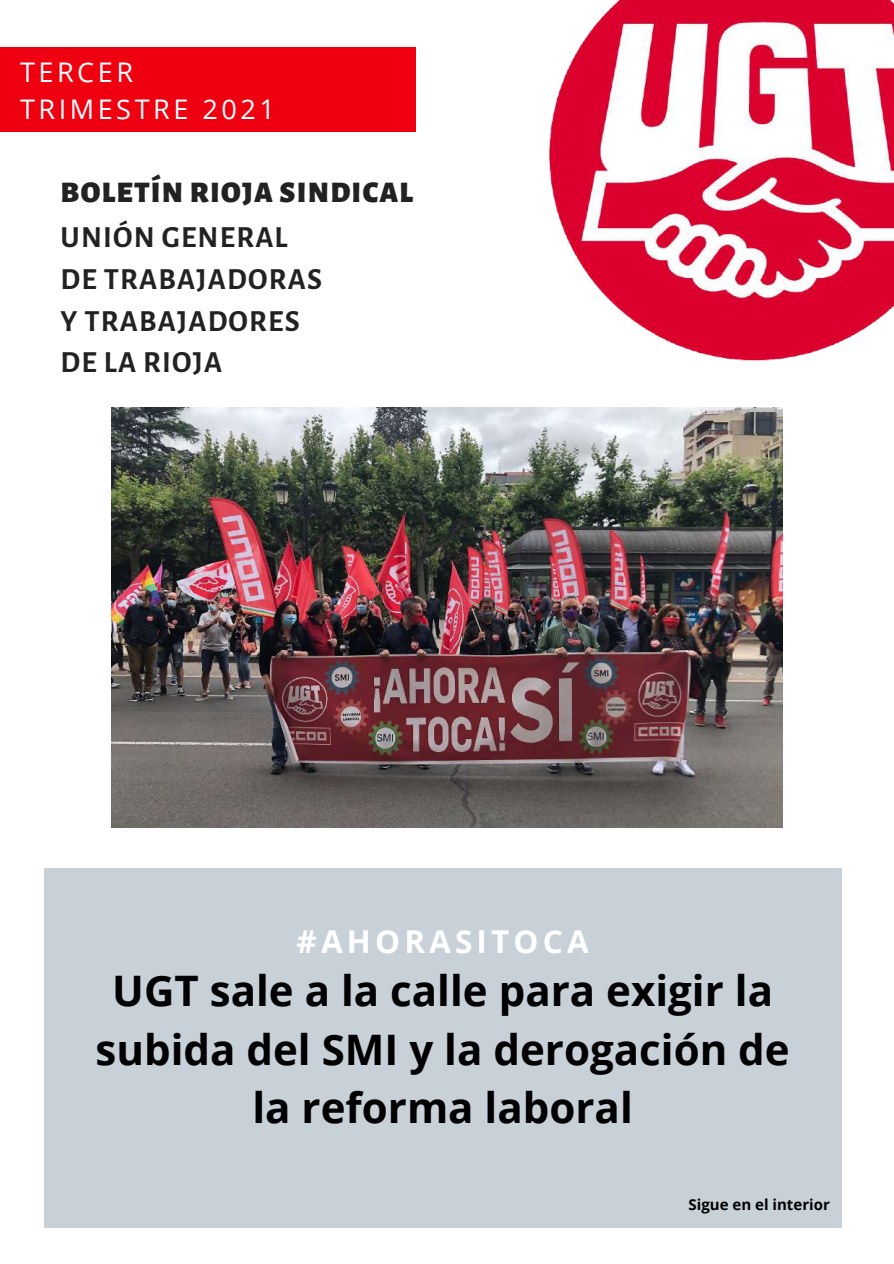
<style>
.page{position:relative;width:894px;height:1264px;background:#fff}
.page>*{position:absolute;margin:0;border:0;box-sizing:border-box;transform-origin:0 0}
.t1{font:700 42px/58.5px "Open Sans";color:#000;text-align:center}
.t2{font:700 31.5px "Open Sans";letter-spacing:.13em;color:#fff}
.t3{font:700 30.15px/41.7px "Alegreya Sans SC";letter-spacing:.04em;color:#222}
.t4{font:900 30.15px "Alegreya Sans";letter-spacing:.04em;color:#222}
.t5{font:27px/37.2px "Open Sans";letter-spacing:.13em;color:#fff}
.t6{font:700 15px "Open Sans";color:#000}
</style>
<div class="page">
<div style="left:0;top:47px;width:415px;height:84px;background:#ef0011"></div>
<img style="left:549px;top:0;width:344px;height:360px">
<div style="left:44px;top:868px;width:797px;height:359px;background:#c8d0d8"></div>
<img style="left:112px;top:408px;width:670px;height:419px">
<p class="t5" style="left:20px;top:52px;width:256px">TERCER<br>TRIMESTRE 2021</p>
<p class="t4" style="left:61px;top:178px;width:354px">BOLETÍN RIOJA SINDICAL</p>
<p class="t3" style="left:61px;top:217px;width:263px">UNIÓN GENERAL<br>DE TRABAJADORAS<br>Y TRABAJADORES<br>DE LA RIOJA</p>
<p class="t2" style="left:296px;top:919px;width:293px">#AHORASITOCA</p>
<p class="t1" style="left:95px;top:960px;width:695px">UGT sale a la calle para exigir la subida del SMI y la derogación de la reforma laboral</p>
<p class="t6" style="left:688px;top:1194px;width:143px">Sigue en el interior</p>
</div>
